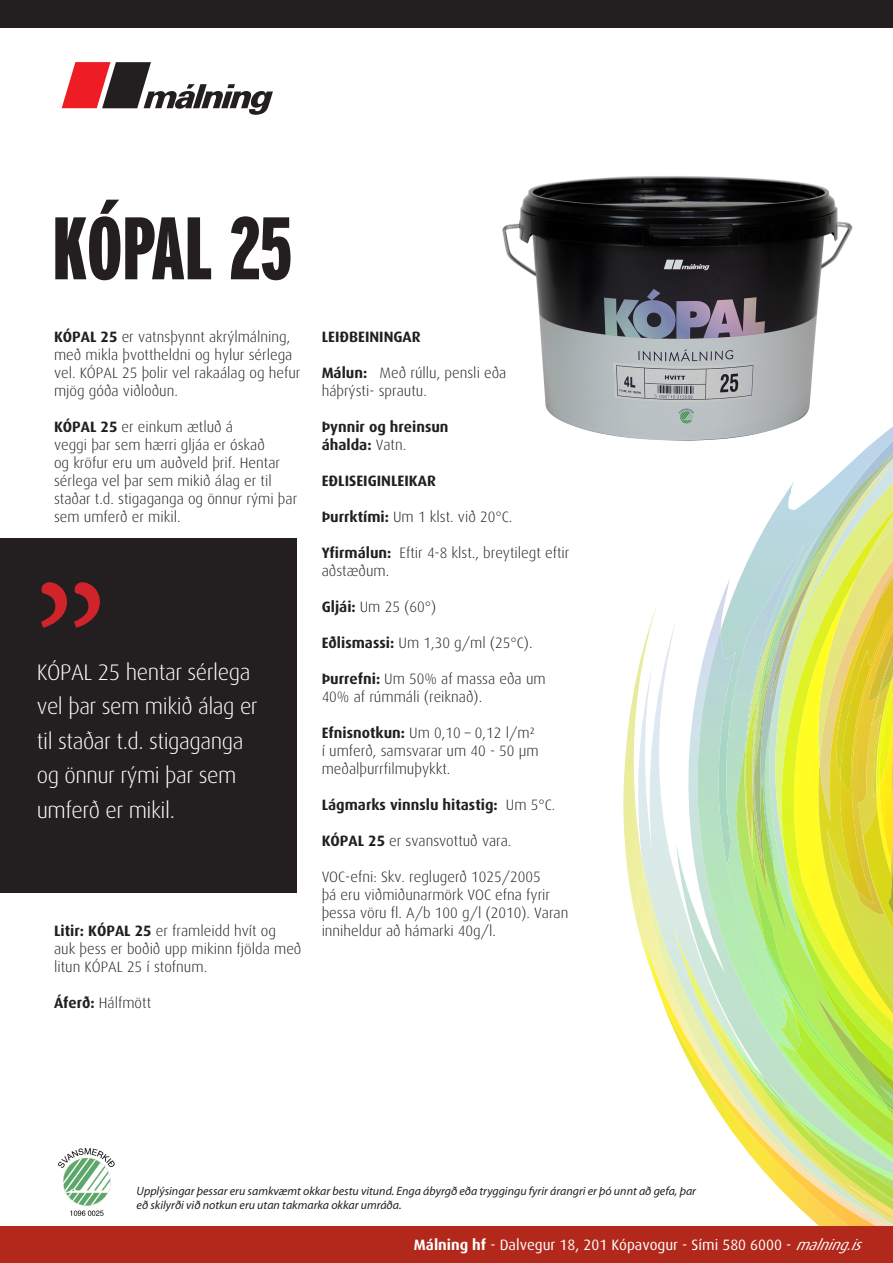
<style>
.page{position:relative;width:893px;height:1263px;background:#fff}
.page>*{position:absolute;margin:0;border:0;box-sizing:border-box;transform-origin:0 0}
.t1{font:900 extra-condensed 88.5px "Interstate";color:#231f20}
.t2{font:300 22.5px/34.5px "Dax";letter-spacing:-.02em;color:#fff}
.t3{font:300 15px/18px "Dax";color:#231f20}
.t4{font:700 15px "Dax";color:#231f20}
.t5{font:15px "Dax";color:#fff}
.t6{font:italic 12px/14.4px "Myriad Pro";color:#231f20}
.s1{font-weight:700}
.s2{font-weight:300}
.s3{font-style:italic}
</style>
<div class="page">
<img style="left:502px;top:176px;width:351px;height:265px">
<svg style="left:623px;top:608px;width:51px;height:619px"></svg>
<img style="left:642px;top:859px;width:32px;height:72px">
<svg style="left:717px;top:427px;width:176px;height:203px"></svg>
<img style="left:683px;top:630px;width:37px;height:301px">
<img style="left:762px;top:439px;width:131px;height:467px">
<img style="left:804px;top:676px;width:18px;height:26px">
<img style="left:766px;top:441px;width:127px;height:235px">
<img style="left:804px;top:821px;width:75px;height:41px">
<img style="left:720px;top:545px;width:84px;height:386px">
<img style="left:726px;top:864px;width:10px;height:67px">
<img style="left:736px;top:746px;width:28px;height:185px">
<img style="left:753px;top:862px;width:131px;height:69px">
<img style="left:794px;top:906px;width:99px;height:25px">
<img style="left:641px;top:931px;width:252px;height:296px">
<div style="left:0;top:0;width:893px;height:28px;background:#231f20"></div>
<div style="left:0;top:1227px;width:893px;height:36px;background:#b2281b"></div>
<div style="left:0;top:538px;width:296px;height:354px;background:#231f20"></div>
<svg style="left:41px;top:582px;width:59px;height:46px"></svg>
<svg style="left:62px;top:62px;width:211px;height:53px"></svg>
<img style="left:58px;top:1148px;width:57px;height:68px">
<p class="t1" style="left:52px;top:199px;width:242px">KÓPAL 25</p>
<p class="t3" style="left:54px;top:328px;width:248px"><span class="s1">KÓPAL 25</span> er vatnsþynnt akrýlmálning, með mikla þvottheldni og hylur sérlega vel. KÓPAL 25 þolir vel rakaálag og hefur mjög góða viðloðun.</p>
<p class="t3" style="left:54px;top:418px;width:181px"><span class="s1">KÓPAL 25</span> er einkum ætluð á</p>
<p class="t3" style="left:54px;top:436px;width:245px">veggi þar sem hærri gljáa er óskað<br>og kröfur eru um auðveld þrif. Hentar sérlega vel þar sem mikið álag er til staðar t.d. stigaganga og önnur rými þar sem umferð er mikil.</p>
<p class="t2" style="left:37px;top:655px;width:222px">KÓPAL 25 hentar sérlega vel þar sem mikið álag er til staðar t.d. stigaganga og önnur rými þar sem umferð er mikil.</p>
<p class="t3" style="left:54px;top:922px;width:249px"><span class="s1">Litir: KÓPAL 25</span> er framleidd hvít og<br>auk þess er boðið upp mikinn fjölda með litun KÓPAL 25 í stofnum.</p>
<p class="t3" style="left:54px;top:994px;width:99px"><span class="s1">Áferð:</span> Hálfmött</p>
<p class="t4" style="left:322px;top:328px;width:101px">LEIÐBEININGAR</p>
<p class="t3" style="left:322px;top:364px;width:186px"><span class="s1">Málun:</span> Með rúllu, pensli eða</p>
<p class="t3" style="left:322px;top:382px;width:107px">háþrýsti- sprautu.</p>
<p class="t4" style="left:322px;top:418px;width:128px">Þynnir og hreinsun</p>
<p class="t4" style="left:322px;top:436px;width:86px">áhalda: <span class="s2">Vatn.</span></p>
<p class="t4" style="left:322px;top:472px;width:116px">EÐLISEIGINLEIKAR</p>
<p class="t3" style="left:322px;top:508px;width:192px"><span class="s1">Þurrktími:</span> Um 1 klst. við 20°C.</p>
<p class="t3" style="left:322px;top:544px;width:249px"><span class="s1">Yfirmálun:</span> Eftir 4-8 klst., breytilegt eftir aðstæðum.</p>
<p class="t3" style="left:322px;top:598px;width:116px"><span class="s1">Gljái:</span> Um 25 (60°)</p>
<p class="t3" style="left:322px;top:634px;width:212px"><span class="s1">Eðlismassi:</span> Um 1,30 g/ml (25°C).</p>
<p class="t3" style="left:322px;top:670px;width:226px"><span class="s1">Þurrefni:</span> Um 50% af massa eða um<br>40% af rúmmáli (reiknað).</p>
<p class="t3" style="left:322px;top:724px;width:219px"><span class="s1">Efnisnotkun:</span> Um 0,10 – 0,12 l/m² í umferð, samsvarar um 40 - 50 µm meðalþurrfilmuþykkt.</p>
<p class="t4" style="left:322px;top:796px;width:235px">Lágmarks vinnslu hitastig: <span class="s2">Um 5°C.</span></p>
<p class="t3" style="left:322px;top:832px;width:191px"><span class="s1">KÓPAL 25</span> er svansvottuð vara.</p>
<p class="t3" style="left:322px;top:868px;width:248px">VOC-efni: Skv. reglugerð 1025/2005<br>þá eru viðmiðunarmörk VOC efna fyrir þessa vöru fl. A/b 100 g/l (2010). Varan inniheldur að hámarki 40g/l.</p>
<p class="t6" style="left:137px;top:1183px;width:561px">Upplýsingar þessar eru samkvæmt okkar bestu vitund. Enga ábyrgð eða tryggingu fyrir árangri er þó unnt að gefa, þar eð skilyrði við notkun eru utan takmarka okkar umráða.</p>
<p class="t5" style="left:414px;top:1236px;width:455px"><span class="s1">Málning hf</span> - Dalvegur 18, 201 Kópavogur - Sími 580 6000 - <span class="s3">malning.is</span></p>
</div>
